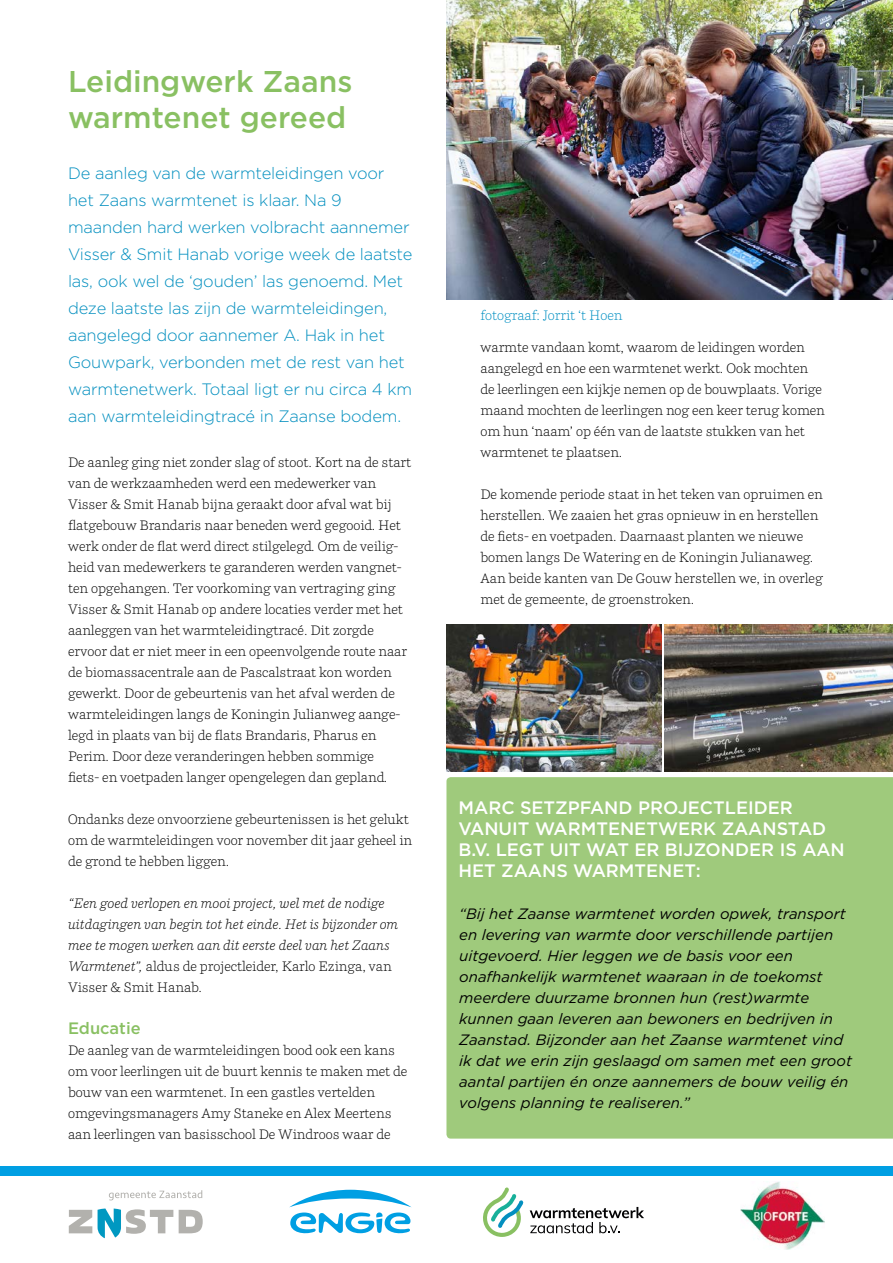
<style>
.page{position:relative;width:893px;height:1263px;background:#fff}
.page>*{position:absolute;margin:0;border:0;box-sizing:border-box;transform-origin:0 0}
.t1{font:500 30px/36px "Gotham";color:#89c062}
.t2{font:500 18px/21px "Gotham";color:#fff}
.t3{font:300 16.5px/27px "Gotham";letter-spacing:-.01em;color:#038fbf}
.t4{font:500 16.5px "Gotham";color:#89c062}
.t5{font:italic 15px/21px "Gotham";color:#000}
.t6{font:300 13.5px/21px "Parry Pro";color:#000}
.t7{font:italic 300 13.5px/21px "Parry Pro";color:#000}
.t8{font:300 13.5px "Parry Pro";color:#008fc2}
.s1{font-style:normal}
</style>
<div class="page">
<svg style="left:179px;top:1210px;width:24px;height:23px"></svg>
<svg style="left:69px;top:1210px;width:23px;height:23px"></svg>
<svg style="left:98px;top:1208px;width:75px;height:30px"></svg>
<svg style="left:109px;top:1190px;width:93px;height:10px"></svg>
<svg style="left:289px;top:1190px;width:123px;height:44px"></svg>
<svg style="left:530px;top:1207px;width:114px;height:26px"></svg>
<svg style="left:483px;top:1187px;width:40px;height:50px"></svg>
<img style="left:740px;top:1182px;width:84px;height:68px">
<div style="left:0;top:1166px;width:893px;height:9px;background:#009fe3"></div>
<img style="left:446px;top:0;width:447px;height:299px">
<div style="left:446px;top:777px;width:447px;height:361px;background:#9fca7c"></div>
<img style="left:664px;top:624px;width:229px;height:148px">
<img style="left:446px;top:625px;width:215px;height:147px">
<h1 class="t1" style="left:68px;top:63px;width:286px">Leidingwerk Zaans warmtenet gereed</h1>
<p class="t3" style="left:68px;top:160px;width:346px">De aanleg van de warmteleidingen voor het Zaans warmtenet is klaar. Na 9 maanden hard werken volbracht aannemer Visser &amp; Smit Hanab vorige week de laatste las, ook wel de ‘gouden’ las genoemd. Met deze laatste las zijn de warmteleidingen, aangelegd door aannemer A. Hak in het Gouwpark, verbonden met de rest van het warmtenetwerk. Totaal ligt er nu circa 4 km aan warmteleidingtracé in Zaanse bodem.</p>
<p class="t6" style="left:68px;top:452px;width:345px">De aanleg ging niet zonder slag of stoot. Kort na de start van de werkzaamheden werd een medewerker van Visser &amp; Smit Hanab bijna geraakt door afval wat bij flatgebouw Brandaris naar beneden werd gegooid. Het werk onder de flat werd direct stilgelegd. Om de veilig&shy;heid van medewerkers te garanderen werden vangnet&shy;ten opgehangen. Ter voorkoming van vertraging ging Visser &amp; Smit Hanab op andere locaties verder met het aanleggen van het warmteleidingtracé. Dit zorgde ervoor dat er niet meer in een opeenvolgende route naar de biomassacentrale aan de Pascalstraat kon worden gewerkt. Door de gebeurtenis van het afval werden de warmteleidingen langs de Koningin Julianweg aange&shy;legd in plaats van bij de flats Brandaris, Pharus en Perim. Door deze veranderingen hebben sommige<br>fiets- en voetpaden langer opengelegen dan gepland.</p>
<p class="t6" style="left:68px;top:809px;width:346px">Ondanks deze onvoorziene gebeurtenissen is het gelukt om de warmteleidingen voor november dit jaar geheel in de grond te hebben liggen.</p>
<p class="t7" style="left:68px;top:893px;width:332px">“Een goed verlopen en mooi project, wel met de nodige uitdagingen van begin tot het einde. Het is bijzonder om mee te mogen werken aan dit eerste deel van het Zaans Warmtenet”, <span class="s1">aldus de projectleider, Karlo Ezinga, van Visser &amp; Smit Hanab.</span></p>
<p class="t4" style="left:68px;top:1018px;width:74px">Educatie</p>
<p class="t6" style="left:68px;top:1040px;width:341px">De aanleg van de warmteleidingen bood ook een kans om voor leerlingen uit de buurt kennis te maken met de bouw van een warmtenet. In een gastles vertelden omgevingsmanagers Amy Staneke en Alex Meertens aan leerlingen van basisschool De Windroos waar de</p>
<p class="t8" style="left:480px;top:306px;width:144px">fotograaf: Jorrit ‘t Hoen</p>
<p class="t6" style="left:480px;top:336px;width:346px">warmte vandaan komt, waarom de leidingen worden aangelegd en hoe een warmtenet werkt. Ook mochten de leerlingen een kijkje nemen op de bouwplaats. Vorige maand mochten de leerlingen nog een keer terug komen om hun ‘naam’ op één van de laatste stukken van het warmtenet te plaatsen.</p>
<p class="t6" style="left:480px;top:483px;width:344px">De komende periode staat in het teken van opruimen en herstellen. We zaaien het gras opnieuw in en herstellen de fiets- en voetpaden. Daarnaast planten we nieuwe bomen langs De Watering en de Koningin Julianaweg.<br>Aan beide kanten van De Gouw herstellen we, in overleg met de gemeente, de groenstroken.</p>
<h2 class="t2" style="left:458px;top:797px;width:388px">MARC SETZPFAND PROJECTLEIDER<br>VANUIT WARMTENETWERK ZAANSTAD<br>B.V. LEGT UIT WAT ER BIJZONDER IS AAN<br>HET ZAANS WARMTENET:</h2>
<p class="t5" style="left:459px;top:903px;width:394px">“Bij het Zaanse warmtenet worden opwek, transport en levering van warmte door verschillende partijen uitgevoerd. Hier leggen we de basis voor een onafhankelijk warmtenet waaraan in de toekomst meerdere duurzame bronnen hun (rest)warmte kunnen gaan leveren aan bewoners en bedrijven in Zaanstad. Bijzonder aan het Zaanse warmtenet vind ik dat we erin zijn geslaagd om samen met een groot aantal partijen én onze aannemers de bouw veilig én volgens planning te realiseren.”</p>
</div>
